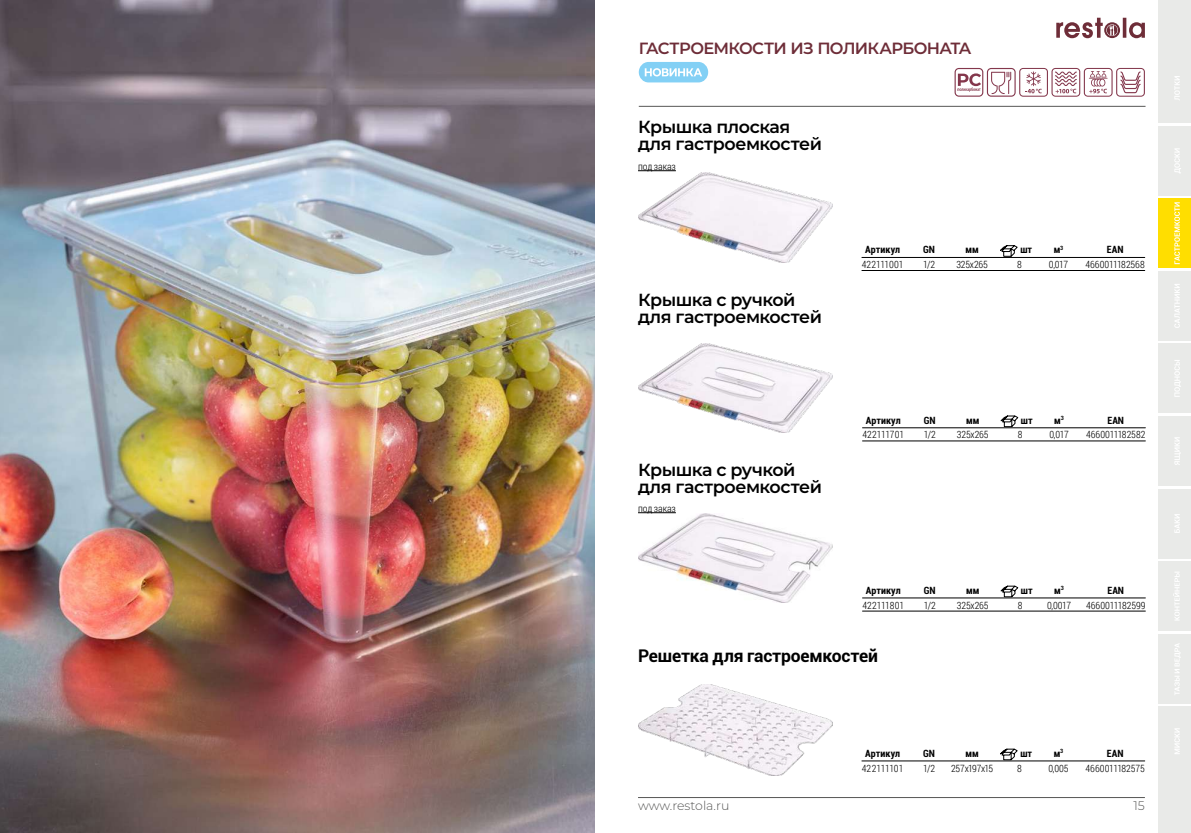
<style>
.page{position:relative;width:1191px;height:833px;background:#fff}
.page>*{position:absolute;margin:0;border:0;box-sizing:border-box;transform-origin:0 0}
.t1{font:600 17.5px/16.2px "Montserrat";letter-spacing:-.03em;color:#000}
.t2{font:700 17.5px "Roboto";letter-spacing:-.01em;color:#000}
.t3{font:600 16.25px "Montserrat";letter-spacing:-.045em;color:#6e2d38}
.t4{font:300 12.5px "Montserrat";color:#575756}
.t5{font:300 10px "Roboto Condensed";letter-spacing:-.01em;color:#000}
.t6{font:700 condensed 10px "Roboto";letter-spacing:.005em;color:#000}
.t7{font:300 10px "Roboto Condensed";letter-spacing:-.03em;color:#000}
</style>
<div class="page">
<svg style="left:1056px;top:18px;width:88px;height:20px"></svg>
<hr style="left:638px;top:797px;width:506px;height:1px;background:#575756">
<img style="left:0;top:0;width:595px;height:833px">
<img style="left:638px;top:343px;width:195px;height:89px">
<img style="left:638px;top:513px;width:195px;height:89px">
<img style="left:638px;top:684px;width:195px;height:91px">
<img style="left:638px;top:173px;width:195px;height:89px">
<hr style="left:638px;top:170px;width:38px;height:1px;background:#000">
<hr style="left:638px;top:512px;width:38px;height:1px;background:#000">
<hr style="left:862px;top:257px;width:282px;height:1px;background:#000">
<hr style="left:862px;top:427px;width:283px;height:1px;background:#000">
<hr style="left:862px;top:598px;width:283px;height:1px;background:#000">
<hr style="left:862px;top:760px;width:282px;height:1px;background:#000">
<hr style="left:862px;top:270px;width:282px;height:1px;background:#000">
<hr style="left:862px;top:441px;width:283px;height:1px;background:#000">
<hr style="left:862px;top:611px;width:283px;height:1px;background:#000">
<svg style="left:1000px;top:245px;width:18px;height:12px"></svg>
<svg style="left:1000px;top:415px;width:18px;height:12px"></svg>
<svg style="left:1000px;top:585px;width:18px;height:12px"></svg>
<svg style="left:1000px;top:748px;width:18px;height:12px"></svg>
<hr style="left:639px;top:106px;width:506px;height:1px;background:#575756">
<div style="left:639px;top:62px;width:69px;height:20px;background:#83d0f5;border-radius:10px"></div>
<svg style="left:645px;top:68px;width:57px;height:8px"></svg>
<div style="left:1158px;top:706px;width:33px;height:127px;background:#e9eae8"></div>
<div style="left:1158px;top:634px;width:33px;height:69px;background:#e9eae8"></div>
<div style="left:1158px;top:561px;width:33px;height:70px;background:#e9eae8"></div>
<div style="left:1158px;top:488px;width:33px;height:70px;background:#e9eae8"></div>
<div style="left:1158px;top:416px;width:33px;height:70px;background:#e9eae8"></div>
<div style="left:1158px;top:343px;width:33px;height:70px;background:#e9eae8"></div>
<div style="left:1158px;top:271px;width:33px;height:70px;background:#e9eae8"></div>
<div style="left:1158px;top:198px;width:33px;height:70px;background:#ffde00"></div>
<div style="left:1158px;top:126px;width:33px;height:69px;background:#e9eae8"></div>
<div style="left:1158px;top:0;width:33px;height:123px;background:#e9eae8"></div>
<svg style="left:1174px;top:728px;width:5px;height:26px"></svg>
<svg style="left:1174px;top:643px;width:6px;height:52px"></svg>
<svg style="left:1173px;top:572px;width:6px;height:48px"></svg>
<svg style="left:1174px;top:514px;width:5px;height:19px"></svg>
<svg style="left:1174px;top:437px;width:7px;height:28px"></svg>
<svg style="left:1174px;top:360px;width:7px;height:37px"></svg>
<svg style="left:1174px;top:284px;width:5px;height:44px"></svg>
<svg style="left:1174px;top:202px;width:5px;height:62px"></svg>
<svg style="left:1174px;top:148px;width:7px;height:25px"></svg>
<svg style="left:1174px;top:76px;width:5px;height:24px"></svg>
<svg style="left:954px;top:68px;width:190px;height:29px"></svg>
<h2 class="t3" style="left:639px;top:37px;width:334px">ГАСТРОЕМКОСТИ ИЗ ПОЛИКАРБОНАТА</h2>
<h1 class="t1" style="left:638px;top:118px;width:185px">Крышка плоская для гастроемкостей</h1>
<p class="t5" style="left:638px;top:159px;width:39px">под заказ</p>
<h1 class="t1" style="left:638px;top:291px;width:185px">Крышка с ручкой для гастроемкостей</h1>
<p class="t6" style="left:865px;top:243px;width:36px">Артикул</p>
<p class="t5" style="left:861px;top:258px;width:43px">422111001</p>
<p class="t6" style="left:923px;top:243px;width:13px">GN</p>
<p class="t5" style="left:923px;top:258px;width:14px">1/2</p>
<p class="t6" style="left:965px;top:243px;width:15px">мм</p>
<p class="t5" style="left:956px;top:258px;width:33px">325х265</p>
<p class="t6" style="left:1020px;top:243px;width:13px">шт</p>
<p class="t5" style="left:1017px;top:258px;width:6px">8</p>
<p class="t6" style="left:1053px;top:243px;width:11px">м<sup>3</sup></p>
<p class="t5" style="left:1048px;top:258px;width:21px">0,017</p>
<p class="t6" style="left:1106px;top:243px;width:18px">EAN</p>
<p class="t5" style="left:1085px;top:258px;width:61px">4660011182568</p>
<h1 class="t1" style="left:638px;top:461px;width:185px">Крышка с ручкой для гастроемкостей</h1>
<p class="t5" style="left:638px;top:501px;width:39px">под заказ</p>
<p class="t6" style="left:866px;top:413px;width:36px">Артикул</p>
<p class="t5" style="left:862px;top:428px;width:43px">422111701</p>
<p class="t6" style="left:924px;top:413px;width:13px">GN</p>
<p class="t5" style="left:923px;top:428px;width:14px">1/2</p>
<p class="t6" style="left:966px;top:413px;width:15px">мм</p>
<p class="t5" style="left:957px;top:428px;width:33px">325х265</p>
<p class="t6" style="left:866px;top:583px;width:36px">Артикул</p>
<p class="t5" style="left:862px;top:598px;width:43px">422111801</p>
<h1 class="t2" style="left:638px;top:644px;width:242px">Решетка для гастроемкостей</h1>
<p class="t6" style="left:924px;top:583px;width:13px">GN</p>
<p class="t5" style="left:923px;top:598px;width:14px">1/2</p>
<p class="t6" style="left:966px;top:583px;width:15px">мм</p>
<p class="t5" style="left:957px;top:598px;width:33px">325х265</p>
<p class="t6" style="left:1021px;top:413px;width:13px">шт</p>
<p class="t5" style="left:1017px;top:428px;width:6px">8</p>
<p class="t6" style="left:1054px;top:413px;width:11px">м<sup>3</sup></p>
<p class="t5" style="left:1049px;top:428px;width:21px">0,017</p>
<p class="t6" style="left:1107px;top:413px;width:18px">EAN</p>
<p class="t5" style="left:1086px;top:428px;width:61px">4660011182582</p>
<p class="t6" style="left:1021px;top:583px;width:13px">шт</p>
<p class="t5" style="left:1017px;top:598px;width:6px">8</p>
<p class="t6" style="left:1054px;top:583px;width:11px">м<sup>3</sup></p>
<p class="t5" style="left:1047px;top:598px;width:26px">0,0017</p>
<p class="t6" style="left:1107px;top:583px;width:18px">EAN</p>
<p class="t5" style="left:1086px;top:598px;width:61px">4660011182599</p>
<p class="t6" style="left:865px;top:746px;width:36px">Артикул</p>
<p class="t5" style="left:861px;top:761px;width:43px">422111101</p>
<p class="t6" style="left:923px;top:746px;width:13px">GN</p>
<p class="t5" style="left:923px;top:761px;width:14px">1/2</p>
<p class="t6" style="left:965px;top:746px;width:15px">мм</p>
<p class="t7" style="left:951px;top:761px;width:43px">257х197х15</p>
<p class="t6" style="left:1020px;top:746px;width:13px">шт</p>
<p class="t5" style="left:1017px;top:761px;width:6px">8</p>
<p class="t6" style="left:1053px;top:746px;width:11px">м<sup>3</sup></p>
<p class="t5" style="left:1048px;top:761px;width:22px">0,005</p>
<p class="t6" style="left:1106px;top:746px;width:18px">EAN</p>
<p class="t5" style="left:1085px;top:761px;width:61px">4660011182575</p>
<p class="t4" style="left:638px;top:797px;width:93px">www.restola.ru</p>
<p class="t4" style="left:1133px;top:797px;width:13px">15</p>
</div>
